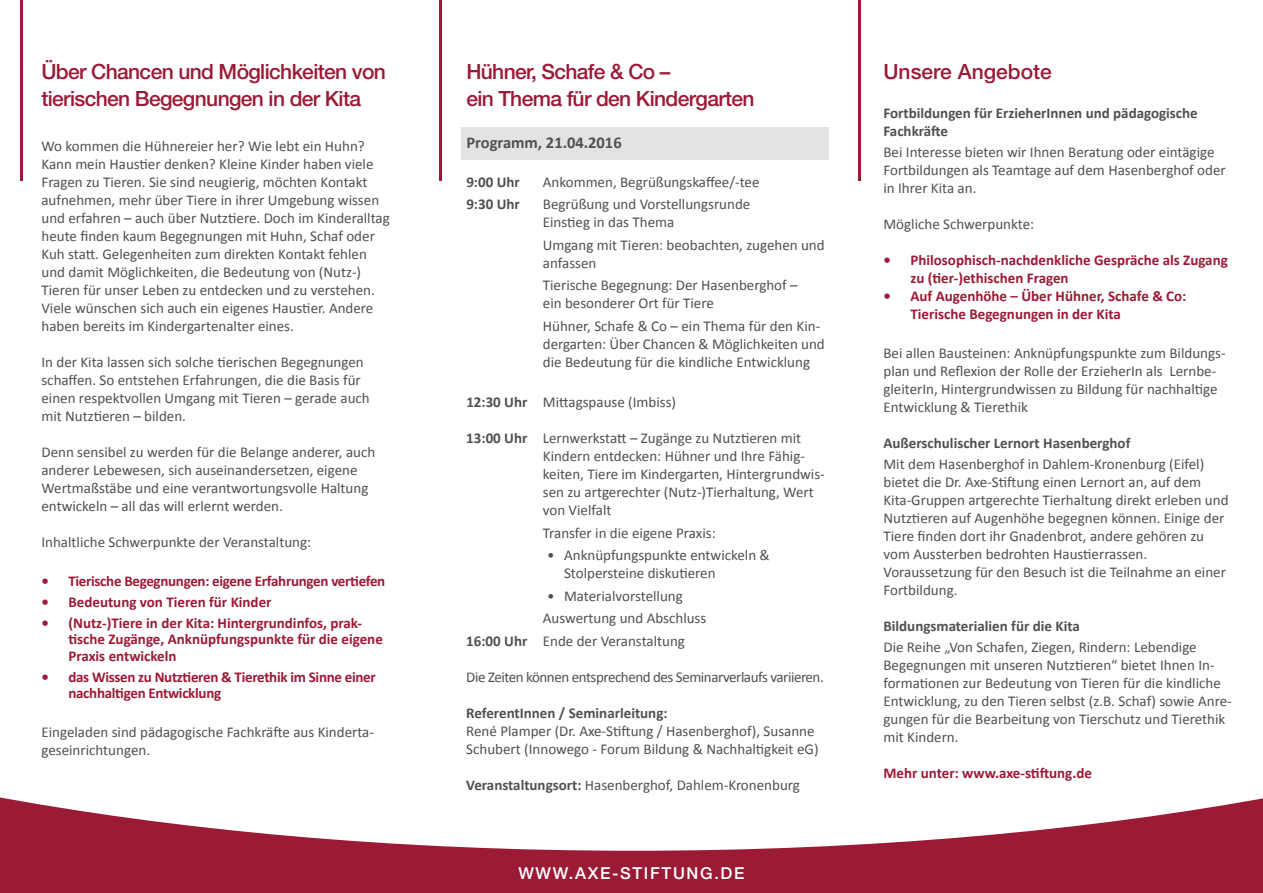
<style>
.page{position:relative;width:1263px;height:893px;background:#fff}
.page>*{position:absolute;margin:0;border:0;box-sizing:border-box;transform-origin:0 0}
.t1{font:500 21px/27px "Helvetica Neue LT Std";letter-spacing:-.03em;color:#9b1a35}
.t2{font:500 21px "Helvetica Neue LT Std";color:#9b1a35}
.t3{font:700 16.5px "Calibri";color:#504f53}
.t4{font:500 16.5px "Helvetica Neue LT Std";letter-spacing:.1em;color:#fff}
.t5{font:15px/18px "Calibri";color:#504f53}
.t6{font:700 15px/16.5px "Calibri";color:#9b1a35}
.t7{font:700 15px/18px "Calibri";color:#504f53}
.t8{font:700 15px/16.5px "Calibri";letter-spacing:-.02em;color:#9b1a35}
.t9{font:15px "Calibri";letter-spacing:-.03em;color:#504f53}
.s1{font-weight:700}
</style>
<div class="page">
<div style="left:461px;top:128px;width:367px;height:32px;background:#e3e3e3"></div>
<svg style="left:0;top:797px;width:1263px;height:96px;fill:#9b1a35"></svg>
<hr style="left:439px;top:0;width:2px;height:180px;background:#9b1a35">
<hr style="left:858px;top:0;width:2px;height:180px;background:#9b1a35">
<hr style="left:21px;top:0;width:2px;height:180px;background:#9b1a35">
<h1 class="t1" style="left:41px;top:58px;width:346px">Über Chancen und Möglichkeiten von tierischen Begegnungen in der Kita</h1>
<p class="t5" style="left:41px;top:136px;width:350px">Wo kommen die Hühnereier her? Wie lebt ein Huhn?<br>Kann mein Haustier denken? Kleine Kinder haben viele Fragen zu Tieren. Sie sind neugierig, möchten Kontakt aufnehmen, mehr über Tiere in ihrer Umgebung wissen und erfahren – auch über Nutztiere. Doch im Kinderalltag heute finden kaum Begegnungen mit Huhn, Schaf oder Kuh statt. Gelegenheiten zum direkten Kontakt fehlen und damit Möglichkeiten, die Bedeutung von (Nutz-)<br>Tieren für unser Leben zu entdecken und zu verstehen.<br>Viele wünschen sich auch ein eigenes Haustier. Andere haben bereits im Kindergartenalter eines.</p>
<p class="t5" style="left:41px;top:352px;width:330px">In der Kita lassen sich solche tierischen Begegnungen schaffen. So entstehen Erfahrungen, die die Basis für einen respektvollen Umgang mit Tieren – gerade auch mit Nutztieren – bilden.</p>
<p class="t5" style="left:41px;top:442px;width:335px">Denn sensibel zu werden für die Belange anderer, auch anderer Lebewesen, sich auseinandersetzen, eigene Wertmaßstäbe und eine verantwortungsvolle Haltung entwickeln – all das will erlernt werden.</p>
<p class="t5" style="left:41px;top:532px;width:271px">Inhaltliche Schwerpunkte der Veranstaltung:</p>
<p class="t8" style="left:41px;top:572px;width:345px">• Tierische Begegnungen: eigene Erfahrungen vertiefen</p>
<p class="t6" style="left:41px;top:593px;width:232px">• Bedeutung von Tieren für Kinder</p>
<p class="t6" style="left:68px;top:614px;width:316px;text-indent:-27px">• (Nutz-)Tiere in der Kita: Hintergrundinfos, prak&shy;tische Zugänge, Anknüpfungspunkte für die eigene<br>Praxis entwickeln</p>
<p class="t8" style="left:68px;top:668px;width:309px;text-indent:-27px">• das Wissen zu Nutztieren &amp; Tierethik im Sinne einer nachhaltigen Entwicklung</p>
<p class="t5" style="left:41px;top:723px;width:334px">Eingeladen sind pädagogische Fachkräfte aus Kinderta&shy;geseinrichtungen.</p>
<h1 class="t1" style="left:466px;top:58px;width:290px">Hühner, Schafe &amp; Co –<br>ein Thema für den Kindergarten</h1>
<p class="t3" style="left:466px;top:131px;width:157px">Programm, 21.04.2016</p>
<p class="t7" style="left:466px;top:172px;width:55px">9:00 Uhr</p>
<p class="t5" style="left:543px;top:172px;width:218px">Ankommen, Begrüßungskaffee/-tee</p>
<p class="t7" style="left:466px;top:195px;width:55px">9:30 Uhr</p>
<p class="t5" style="left:543px;top:195px;width:209px">Begrüßung und Vorstellungsrunde<br>Einstieg in das Thema</p>
<p class="t5" style="left:543px;top:235px;width:283px">Umgang mit Tieren: beobachten, zugehen und anfassen</p>
<p class="t5" style="left:543px;top:276px;width:256px">Tierische Begegnung: Der Hasenberghof – ein besonderer Ort für Tiere</p>
<p class="t5" style="left:543px;top:316px;width:283px">Hühner, Schafe &amp; Co – ein Thema für den Kin&shy;dergarten: Über Chancen &amp; Möglichkeiten und die Bedeutung für die kindliche Entwicklung</p>
<p class="t5" style="left:466px;top:393px;width:211px"><span class="s1">12:30 Uhr</span> Mittagspause (Imbiss)</p>
<p class="t5" style="left:543px;top:429px;width:283px;text-indent:-77px"><span class="s1">13:00 Uhr</span> Lernwerkstatt – Zugänge zu Nutztieren mit Kindern entdecken: Hühner und Ihre Fähig&shy;keiten, Tiere im Kindergarten, Hintergrundwis&shy;sen zu artgerechter (Nutz-)Tierhaltung, Wert von Vielfalt</p>
<p class="t5" style="left:543px;top:523px;width:174px">Transfer in die eigene Praxis:</p>
<p class="t5" style="left:564px;top:546px;width:207px;text-indent:-17px">• Anknüpfungspunkte entwickeln &amp;<br>Stolpersteine diskutieren</p>
<p class="t5" style="left:547px;top:586px;width:137px">• Materialvorstellung</p>
<p class="t5" style="left:543px;top:609px;width:165px">Auswertung und Abschluss</p>
<p class="t5" style="left:466px;top:631px;width:220px"><span class="s1">16:00 Uhr</span> Ende der Veranstaltung</p>
<p class="t9" style="left:466px;top:666px;width:359px">Die Zeiten können entsprechend des Seminarverlaufs variieren.</p>
<p class="t7" style="left:466px;top:703px;width:203px">ReferentInnen / Seminarleitung:</p>
<p class="t5" style="left:466px;top:721px;width:354px">René Plamper (Dr. Axe-Stiftung / Hasenberghof), Susanne<br>Schubert (Innowego - Forum Bildung &amp; Nachhaltigkeit eG)</p>
<p class="t5" style="left:466px;top:775px;width:335px"><span class="s1">Veranstaltungsort:</span> Hasenberghof, Dahlem-Kronenburg</p>
<p class="t4" style="left:518px;top:863px;width:112px">www.axe-sti</p>
<p class="t4" style="left:650px;top:863px;width:96px">ftung.de</p>
<h1 class="t2" style="left:883px;top:59px;width:170px">Unsere Angebote</h1>
<p class="t7" style="left:883px;top:103px;width:316px">Fortbildungen für ErzieherInnen und pädagogische<br>Fachkräfte</p>
<p class="t5" style="left:883px;top:142px;width:344px">Bei Interesse bieten wir Ihnen Beratung oder eintägige<br>Fortbildungen als Teamtage auf dem Hasenberghof oder in Ihrer Kita an.</p>
<p class="t5" style="left:883px;top:214px;width:152px">Mögliche Schwerpunkte:</p>
<p class="t6" style="left:910px;top:250px;width:319px;line-height:18px;text-indent:-27px">• Philosophisch-nachdenkliche Gespräche als Zugang zu (tier-)ethischen Fragen</p>
<p class="t6" style="left:910px;top:286px;width:277px;line-height:18px;text-indent:-27px">• Auf Augenhöhe – Über Hühner, Schafe &amp; Co:<br>Tierische Begegnungen in der Kita</p>
<p class="t5" style="left:883px;top:343px;width:344px">Bei allen Bausteinen: Anknüpfungspunkte zum Bildungs&shy;plan und Reflexion der Rolle der ErzieherIn als Lernbe&shy;gleiterIn, Hintergrundwissen zu Bildung für nachhaltige Entwicklung &amp; Tierethik</p>
<p class="t7" style="left:883px;top:433px;width:248px">Außerschulischer Lernort Hasenberghof</p>
<p class="t5" style="left:883px;top:454px;width:347px">Mit dem Hasenberghof in Dahlem-Kronenburg (Eifel) bietet die Dr. Axe-Stiftung einen Lernort an, auf dem Kita-Gruppen artgerechte Tierhaltung direkt erleben und Nutztieren auf Augenhöhe begegnen können. Einige der Tiere finden dort ihr Gnadenbrot, andere gehören zu vom Aussterben bedrohten Haustierrassen.<br>Voraussetzung für den Besuch ist die Teilnahme an einer Fortbildung.</p>
<p class="t7" style="left:883px;top:616px;width:198px">Bildungsmaterialien für die Kita</p>
<p class="t5" style="left:883px;top:637px;width:350px">Die Reihe „Von Schafen, Ziegen, Rindern: Lebendige Begegnungen mit unseren Nutztieren“ bietet Ihnen In&shy;formationen zur Bedeutung von Tieren für die kindliche Entwicklung, zu den Tieren selbst (z.B. Schaf) sowie Anre&shy;gungen für die Bearbeitung von Tierschutz und Tierethik mit Kindern.</p>
<p class="t6" style="left:883px;top:764px;width:210px">Mehr unter: www.axe-stiftung.de</p>
</div>
